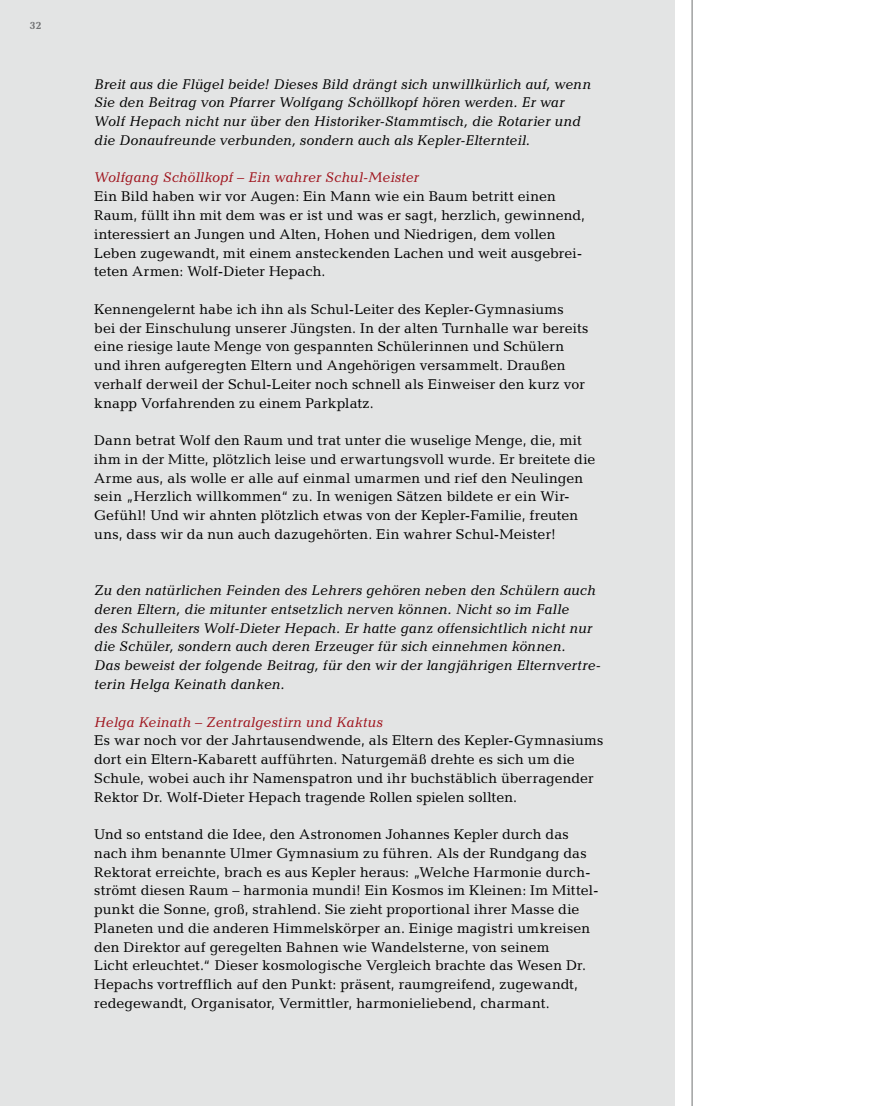
<style>
.page{position:relative;width:893px;height:1106px;background:#fff}
.page>*{position:absolute;margin:0;border:0;box-sizing:border-box;transform-origin:0 0}
.t1{font:14.25px/18.8px "Candida";letter-spacing:.01em;color:#000}
.t2{font:italic 14.25px/18.8px "Candida";letter-spacing:-.005em;color:#000}
.t3{font:italic 14.25px "Candida";color:#9f131c}
.t4{font:700 10.5px "Candida";color:#707172}
</style>
<div class="page">
<div style="left:0;top:0;width:675px;height:1106px;background:#e3e4e4"></div>
<hr style="left:692px;top:0;width:1px;height:1106px;background:#707172">
<p class="t4" style="left:30px;top:20px;width:13px">32</p>
<p class="t2" style="left:94px;top:74px;width:498px">Breit aus die Flügel beide! Dieses Bild drängt sich unwillkürlich auf, wenn Sie den Beitrag von Pfarrer Wolfgang Schöllkopf hören werden. Er war Wolf Hepach nicht nur über den Historiker-Stammtisch, die Rotarier und die Donaufreunde verbunden, sondern auch als Kepler-Elternteil.</p>
<p class="t3" style="left:94px;top:169px;width:326px">Wolfgang Schöllkopf – Ein wahrer Schul-Meister</p>
<p class="t1" style="left:94px;top:187px;width:492px">Ein Bild haben wir vor Augen: Ein Mann wie ein Baum betritt einen Raum, füllt ihn mit dem was er ist und was er sagt, herzlich, gewinnend, interessiert an Jungen und Alten, Hohen und Niedrigen, dem vollen Leben zugewandt, mit einem ansteckenden Lachen und weit ausgebrei&shy;teten Armen: Wolf-Dieter Hepach.</p>
<p class="t1" style="left:94px;top:299px;width:496px">Kennengelernt habe ich ihn als Schul-Leiter des Kepler-Gymnasiums bei der Einschulung unserer Jüngsten. In der alten Turnhalle war bereits eine riesige laute Menge von gespannten Schülerinnen und Schülern und ihren aufgeregten Eltern und Angehörigen versammelt. Draußen verhalf derweil der Schul-Leiter noch schnell als Einweiser den kurz vor knapp Vorfahrenden zu einem Parkplatz.</p>
<p class="t1" style="left:94px;top:431px;width:503px">Dann betrat Wolf den Raum und trat unter die wuselige Menge, die, mit ihm in der Mitte, plötzlich leise und erwartungsvoll wurde. Er breitete die Arme aus, als wolle er alle auf einmal umarmen und rief den Neulingen sein „Herzlich willkommen“ zu. In wenigen Sätzen bildete er ein Wir-Gefühl! Und wir ahnten plötzlich etwas von der Kepler-Familie, freuten uns, dass wir da nun auch dazugehörten. Ein wahrer Schul-Meister!</p>
<p class="t2" style="left:94px;top:581px;width:508px">Zu den natürlichen Feinden des Lehrers gehören neben den Schülern auch deren Eltern, die mitunter entsetzlich nerven können. Nicht so im Falle<br>des Schulleiters Wolf-Dieter Hepach. Er hatte ganz offensichtlich nicht nur die Schüler, sondern auch deren Erzeuger für sich einnehmen können.<br>Das beweist der folgende Beitrag, für den wir der langjährigen Elternvertre&shy;terin Helga Keinath danken.</p>
<p class="t3" style="left:94px;top:713px;width:290px">Helga Keinath – Zentralgestirn und Kaktus</p>
<p class="t1" style="left:94px;top:731px;width:511px">Es war noch vor der Jahrtausendwende, als Eltern des Kepler-Gymnasiums dort ein Eltern-Kabarett aufführten. Naturgemäß drehte es sich um die Schule, wobei auch ihr Namenspatron und ihr buchstäblich überragender Rektor Dr. Wolf-Dieter Hepach tragende Rollen spielen sollten.</p>
<p class="t1" style="left:94px;top:825px;width:506px">Und so entstand die Idee, den Astronomen Johannes Kepler durch das nach ihm benannte Ulmer Gymnasium zu führen. Als der Rundgang das Rektorat erreichte, brach es aus Kepler heraus: „Welche Harmonie durch&shy;strömt diesen Raum – harmonia mundi! Ein Kosmos im Kleinen: Im Mittel&shy;punkt die Sonne, groß, strahlend. Sie zieht proportional ihrer Masse die Planeten und die anderen Himmelskörper an. Einige magistri umkreisen den Direktor auf geregelten Bahnen wie Wandelsterne, von seinem<br>Licht erleuchtet.“ Dieser kosmologische Vergleich brachte das Wesen Dr.<br>Hepachs vortrefflich auf den Punkt: präsent, raumgreifend, zugewandt, redegewandt, Organisator, Vermittler, harmonieliebend, charmant.</p>
</div>
